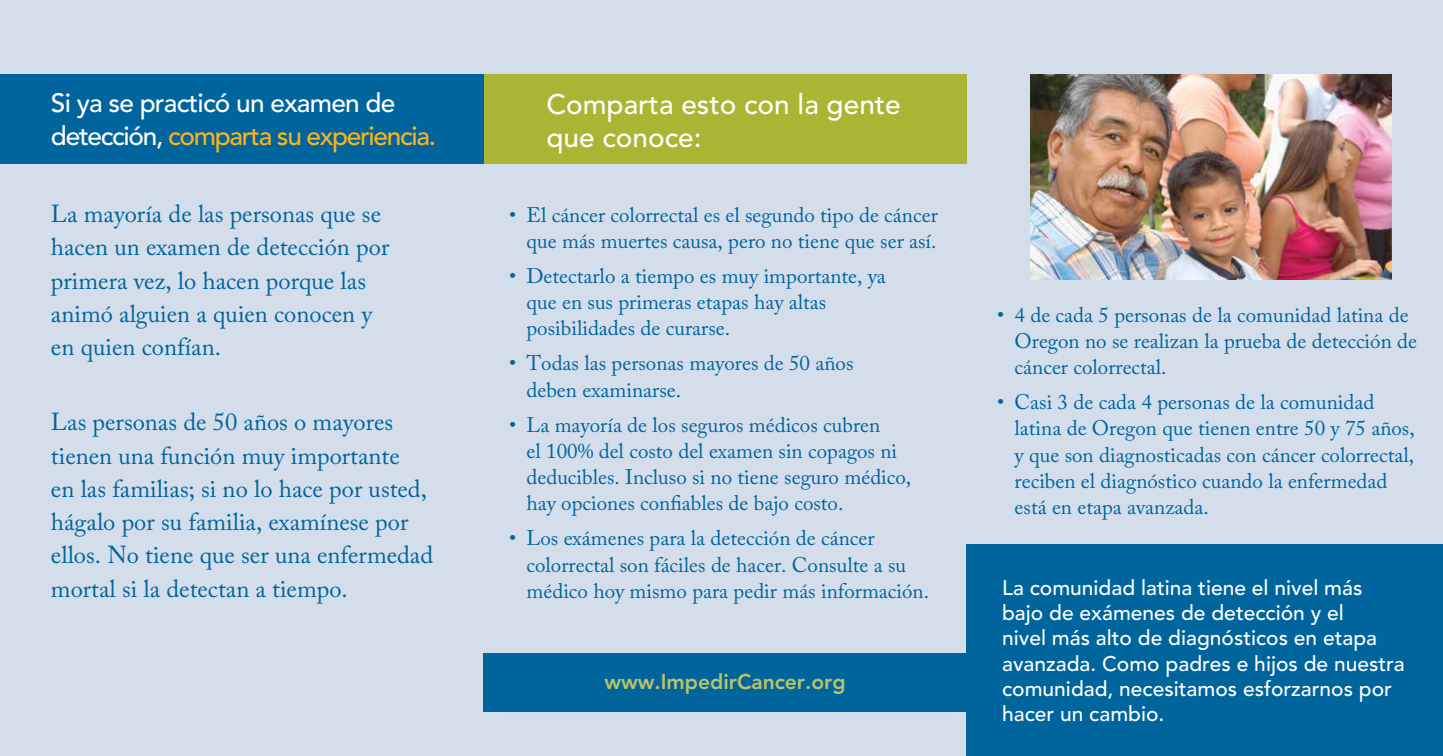
<style>
.page{position:relative;width:1443px;height:756px;background:#d4deeb}
.page>*{position:absolute;margin:0;border:0;box-sizing:border-box;transform-origin:0 0}
.t1{font:500 28px/33.2px "Avenir LT Std";color:#fff}
.t2{font:500 26.25px/33.2px "Avenir LT Std";letter-spacing:-.05em;color:#fff}
.t3{font:24.5px/33.2px "Adobe Caslon Pro";color:#00649d}
.t4{font:21px/26.2px "Adobe Caslon Pro";color:#00649d}
.t5{font:500 21px/25.2px "Avenir LT Std";color:#fff}
.t6{font:800 21px "Avenir LT Std";color:#bbc466}
.s1{color:#fcb31c}
</style>
<div class="page">
<div style="left:483px;top:74px;width:484px;height:90px;background:#a9b533"></div>
<div style="left:0;top:74px;width:483px;height:90px;background:#00649d"></div>
<div style="left:967px;top:544px;width:476px;height:212px;background:#00649d"></div>
<div style="left:483px;top:654px;width:498px;height:58px;background:#00649d"></div>
<img style="left:1030px;top:74px;width:362px;height:206px">
<p class="t2" style="left:51px;top:87px;width:387px">Si ya se practicó un examen de detección, <span class="s1">comparta su experiencia.</span></p>
<p class="t3" style="left:51px;top:197px;width:340px">La mayoría de las personas que se hacen un examen de detección por primera vez, lo hacen porque las animó alguien a quien conocen y en quien confían.</p>
<p class="t3" style="left:51px;top:405px;width:384px">Las personas de 50 años o mayores tienen una función muy importante<br>en las familias; si no lo hace por usted, hágalo por su familia, examínese por ellos. No tiene que ser una enfermedad mortal si la detectan a tiempo.</p>
<h1 class="t1" style="left:546px;top:89px;width:356px">Comparta esto con la gente que conoce:</h1>
<p class="t4" style="left:509px;top:201px;width:430px;text-align:right">• El cáncer colorrectal es el segundo tipo de cáncer que más muertes causa, pero no tiene que ser así.</p>
<p class="t4" style="left:526px;top:263px;width:361px;text-indent:-17px">• Detectarlo a tiempo es muy importante, ya que en sus primeras etapas hay altas posibilidades de curarse.</p>
<p class="t4" style="left:526px;top:350px;width:328px;text-indent:-17px">• Todas las personas mayores de 50 años deben examinarse.</p>
<p class="t4" style="left:526px;top:411px;width:386px;text-indent:-17px">• La mayoría de los seguros médicos cubren<br>el 100% del costo del examen sin copagos ni deducibles. Incluso si no tiene seguro médico, hay opciones confiables de bajo costo.</p>
<p class="t4" style="left:526px;top:525px;width:404px;text-indent:-17px">• Los exámenes para la detección de cáncer colorrectal son fáciles de hacer. Consulte a su médico hoy mismo para pedir más información.</p>
<p class="t6" style="left:604px;top:669px;width:243px">www.ImpedirCancer.org</p>
<p class="t4" style="left:1014px;top:301px;width:404px;text-indent:-17px">• 4 de cada 5 personas de la comunidad latina de<br>Oregon no se realizan la prueba de detección de cáncer colorrectal.</p>
<p class="t4" style="left:1014px;top:389px;width:402px;text-indent:-17px">• Casi 3 de cada 4 personas de la comunidad latina de Oregon que tienen entre 50 y 75 años, y que son diagnosticadas con cáncer colorrectal, reciben el diagnóstico cuando la enfermedad está en etapa avanzada.</p>
<p class="t5" style="left:1002px;top:576px;width:404px">La comunidad latina tiene el nivel más bajo de exámenes de detección y el<br>nivel más alto de diagnósticos en etapa avanzada. Como padres e hijos de nuestra comunidad, necesitamos esforzarnos por hacer un cambio.</p>
</div>
